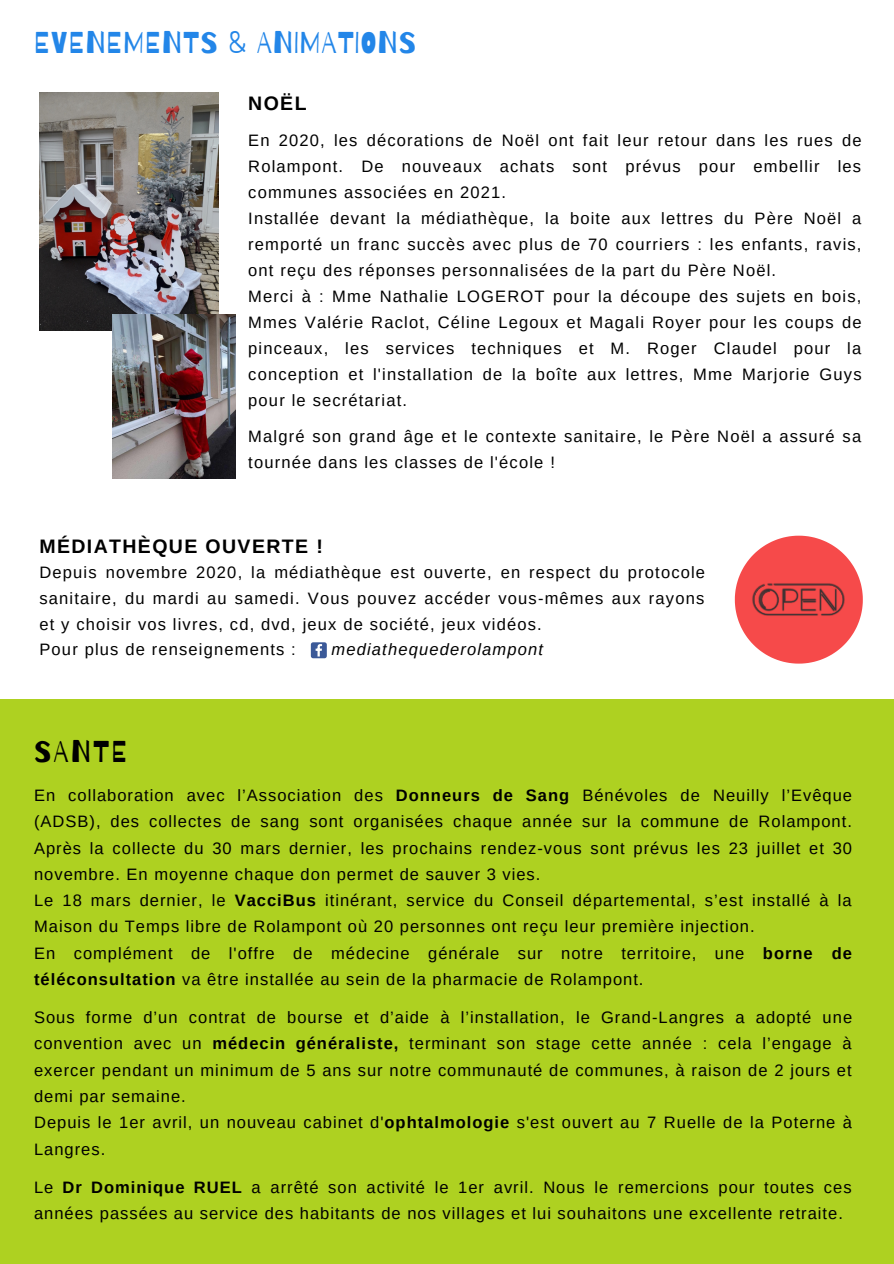
<style>
.page{position:relative;width:894px;height:1264px;background:#fff}
.page>*{position:absolute;margin:0;border:0;box-sizing:border-box;transform-origin:0 0}
.t1{font:30px "Barrio";letter-spacing:.03em;color:#2386e8}
.t2{font:30px "Barrio";letter-spacing:.07em;color:#000}
.t3{font:700 19.5px "Arimo";letter-spacing:.07em;color:#000}
.t4{font:16.5px/26px "Arimo";letter-spacing:.06em;color:#000;text-align:justify}
.t5{font:italic 16.5px "Arimo";letter-spacing:.07em;color:#000}
.s1{font-weight:700}
</style>
<div class="page">
<div style="left:0;top:699px;width:893px;height:564px;background:#aed121"></div>
<svg style="left:311px;top:642px;width:15px;height:16px"></svg>
<img style="left:39px;top:92px;width:179px;height:239px">
<svg style="left:734px;top:535px;width:128px;height:128px"></svg>
<img style="left:112px;top:314px;width:123px;height:165px">
<p class="t1" style="left:34px;top:26px;width:383px">EVENEMENTS &amp; ANIMATIONS</p>
<p class="t3" style="left:248px;top:92px;width:60px">NOËL</p>
<p class="t4" style="left:248px;top:127px;width:614px">En 2020, les décorations de Noël ont fait leur retour dans les rues de Rolampont. De nouveaux achats sont prévus pour embellir les communes associées en 2021.</p>
<p class="t4" style="left:248px;top:205px;width:614px">Installée devant la médiathèque, la boite aux lettres du Père Noël a remporté un franc succès avec plus de 70 courriers : les enfants, ravis, ont reçu des réponses personnalisées de la part du Père Noël.</p>
<p class="t4" style="left:248px;top:283px;width:614px">Merci à : Mme Nathalie LOGEROT pour la découpe des sujets en bois, Mmes Valérie Raclot, Céline Legoux et Magali Royer pour les coups de pinceaux, les services techniques et M. Roger Claudel pour la conception et l'installation de la boîte aux lettres, Mme Marjorie Guys pour le secrétariat.</p>
<p class="t4" style="left:248px;top:423px;width:614px">Malgré son grand âge et le contexte sanitaire, le Père Noël a assuré sa tournée dans les classes de l'école !</p>
<p class="t3" style="left:39px;top:535px;width:285px">MÉDIATHÈQUE OUVERTE !</p>
<p class="t4" style="left:39px;top:559px;width:667px">Depuis novembre 2020, la médiathèque est ouverte, en respect du protocole sanitaire, du mardi au samedi. Vous pouvez accéder vous-mêmes aux rayons et y choisir vos livres, cd, dvd, jeux de société, jeux vidéos.</p>
<p class="t4" style="left:39px;top:636px;width:258px">Pour plus de renseignements :</p>
<p class="t5" style="left:331px;top:640px;width:213px">mediathequederolampont</p>
<p class="t2" style="left:34px;top:735px;width:95px">SANTE</p>
<p class="t4" style="left:34px;top:782px;width:819px">En collaboration avec l’Association des <span class="s1">Donneurs de Sang</span> Bénévoles de Neuilly l’Evêque (ADSB), des collectes de sang sont organisées chaque année sur la commune de Rolampont.<br>Après la collecte du 30 mars dernier, les prochains rendez-vous sont prévus les 23 juillet et 30 novembre. En moyenne chaque don permet de sauver 3 vies.</p>
<p class="t4" style="left:34px;top:887px;width:819px">Le 18 mars dernier, le <span class="s1">VacciBus</span> itinérant, service du Conseil départemental, s’est installé à la<br>Maison du Temps libre de Rolampont où 20 personnes ont reçu leur première injection.</p>
<p class="t4" style="left:34px;top:939px;width:819px">En complément de l'offre de médecine générale sur notre territoire, une <span class="s1">borne de téléconsultation</span> va être installée au sein de la pharmacie de Rolampont.</p>
<p class="t4" style="left:34px;top:1004px;width:819px">Sous forme d’un contrat de bourse et d’aide à l’installation, le Grand-Langres a adopté une convention avec un <span class="s1">médecin généraliste,</span> terminant son stage cette année : cela l’engage à exercer pendant un minimum de 5 ans sur notre communauté de communes, à raison de 2 jours et demi par semaine.</p>
<p class="t4" style="left:34px;top:1109px;width:819px">Depuis le 1er avril, un nouveau cabinet d'<span class="s1">ophtalmologie</span> s'est ouvert au 7 Ruelle de la Poterne à<br>Langres.</p>
<p class="t4" style="left:34px;top:1173px;width:818px">Le <span class="s1">Dr Dominique RUEL</span> a arrêté son activité le 1er avril. Nous le remercions pour toutes ces années passées au service des habitants de nos villages et lui souhaitons une excellente retraite.</p>
</div>
